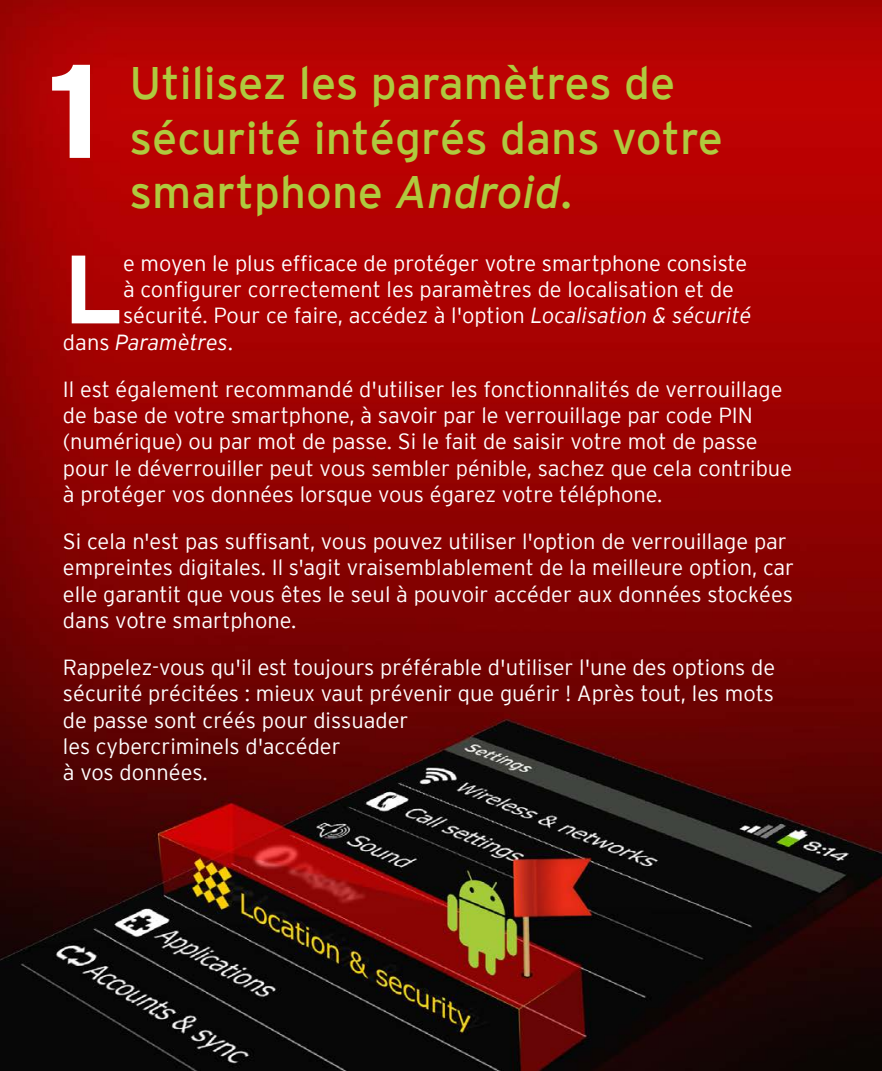
<style>
.page{position:relative;width:882px;height:1071px;background:#fff}
.page>*{position:absolute;margin:0;border:0;box-sizing:border-box;transform-origin:0 0}
.t1{font:700 133px "Interstate";color:#fff;scale:1.1 1}
.t2{font:700 96.95px "Interstate";color:#fff}
.t3{font:45.5px/54.2px "Interstate";color:#afca3e}
.t4{font:300 21.88px/26.2px "Interstate";color:#fff}
.t5{font:italic 300 21.88px "Interstate";color:#fff}
.s1{font-style:italic}
.s2{font-style:normal}
</style>
<div class="page">
<img style="left:0;top:0;width:882px;height:1071px">
<h1 class="t1" style="left:46px;top:37px;width:53px">1</h1>
<h3 class="t3" style="left:130px;top:56px;width:595px">Utilisez les paramètres de sécurité intégrés dans votre smartphone <span class="s1">Android</span>.</h3>
<h2 class="t2" style="left:63px;top:235px;width:62px">L</h2>
<p class="t4" style="left:123px;top:250px;width:626px">e moyen le plus efficace de protéger votre smartphone consiste</p>
<p class="t4" style="left:123px;top:276px;width:613px">à configurer correctement les paramètres de localisation et de</p>
<p class="t4" style="left:123px;top:302px;width:630px">sécurité. Pour ce faire, accédez à l'option <span class="s1">Localisation &amp; sécurité</span></p>
<p class="t5" style="left:63px;top:330px;width:172px"><span class="s2">dans</span> Paramètres<span class="s2">.</span></p>
<p class="t4" style="left:63px;top:376px;width:731px">Il est également recommandé d'utiliser les fonctionnalités de verrouillage de base de votre smartphone, à savoir par le verrouillage par code PIN (numérique) ou par mot de passe. Si le fait de saisir votre mot de passe pour le déverrouiller peut vous sembler pénible, sachez que cela contribue à protéger vos données lorsque vous égarez votre téléphone.</p>
<p class="t4" style="left:63px;top:528px;width:733px">Si cela n'est pas suffisant, vous pouvez utiliser l'option de verrouillage par empreintes digitales. Il s'agit vraisemblablement de la meilleure option, car elle garantit que vous êtes le seul à pouvoir accéder aux données stockées dans votre smartphone.</p>
<p class="t4" style="left:63px;top:654px;width:714px">Rappelez-vous qu'il est toujours préférable d'utiliser l'une des options de sécurité précitées : mieux vaut prévenir que guérir ! Après tout, les mots de passe sont créés pour dissuader<br>les cybercriminels d'accéder<br>à vos données.</p>
</div>
